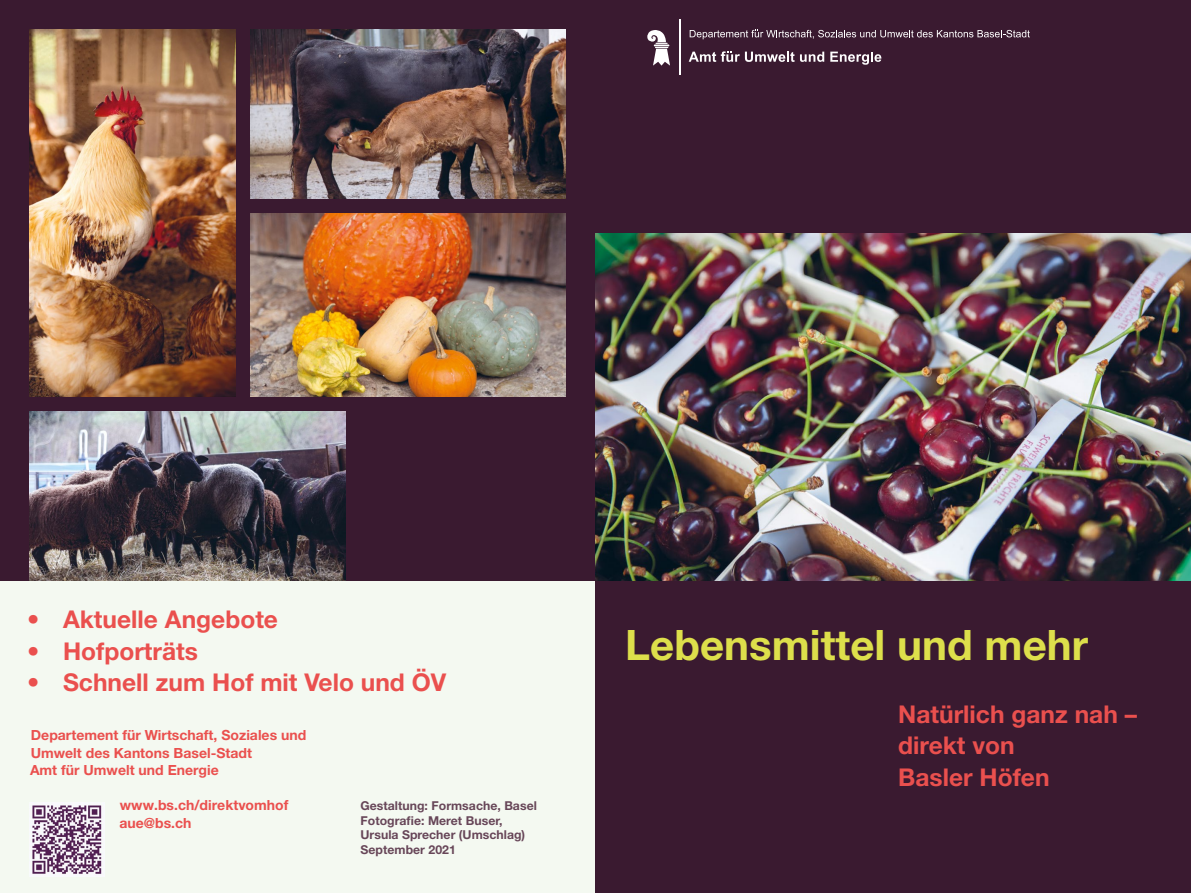
<style>
.page{position:relative;width:1191px;height:893px;background:#fff}
.page>*{position:absolute;margin:0;border:0;box-sizing:border-box;transform-origin:0 0}
.t1{font:700 42px "Helvetica Neue";color:#dddf4b}
.t2{font:700 24.5px "Helvetica Neue";color:#ea504e}
.t3{font:700 14px/17.5px "Helvetica Neue";color:#ea504e}
.t4{font:700 12.25px/14.7px "Helvetica Neue";letter-spacing:.005em;color:#674658}
</style>
<div class="page">
<div style="left:0;top:0;width:595px;height:893px;background:#f4f9f1"></div>
<div style="left:595px;top:0;width:596px;height:893px;background:#3a1a30"></div>
<div style="left:0;top:0;width:595px;height:580px;background:#3a1a30"></div>
<img style="left:30px;top:412px;width:315px;height:168px">
<img style="left:30px;top:30px;width:205px;height:367px">
<img style="left:250px;top:30px;width:316px;height:168px">
<img style="left:250px;top:213px;width:316px;height:184px">
<svg style="left:689px;top:30px;width:340px;height:9px"></svg>
<svg style="left:688px;top:51px;width:106px;height:11px"></svg>
<svg style="left:800px;top:52px;width:24px;height:10px"></svg>
<svg style="left:830px;top:52px;width:51px;height:13px"></svg>
<svg style="left:647px;top:30px;width:23px;height:36px"></svg>
<hr style="left:679px;top:20px;width:1px;height:54px;background:#fff">
<img style="left:595px;top:233px;width:596px;height:347px">
<img style="left:30px;top:802px;width:75px;height:74px">
<p class="t2" style="left:27px;top:604px;width:252px">• Aktuelle Angebote</p>
<p class="t2" style="left:27px;top:636px;width:172px">• Hofporträts</p>
<p class="t2" style="left:27px;top:667px;width:421px">• Schnell zum Hof mit Velo und ÖV</p>
<h1 class="t1" style="left:625px;top:619px;width:464px">Lebensmittel und mehr</h1>
<p class="t2" style="left:898px;top:699px;width:240px">Natürlich ganz nah –</p>
<p class="t3" style="left:31px;top:726px;width:277px">Departement für Wirtschaft, Soziales und<br>Umwelt des Kantons Basel-Stadt</p>
<p class="t2" style="left:898px;top:730px;width:118px">direkt von</p>
<p class="t3" style="left:30px;top:761px;width:190px">Amt für Umwelt und Energie</p>
<p class="t2" style="left:898px;top:762px;width:153px">Basler Höfen</p>
<p class="t3" style="left:120px;top:796px;width:170px">www.bs.ch/direktvomhof</p>
<p class="t4" style="left:360px;top:798px;width:178px">Gestaltung: Formsache, Basel</p>
<p class="t3" style="left:120px;top:814px;width:73px">aue@bs.ch</p>
<p class="t4" style="left:360px;top:813px;width:166px">Fotografe: Meret Buser,<br>Ursula Sprecher (Umschlag)<br>September 2021</p>
</div>
